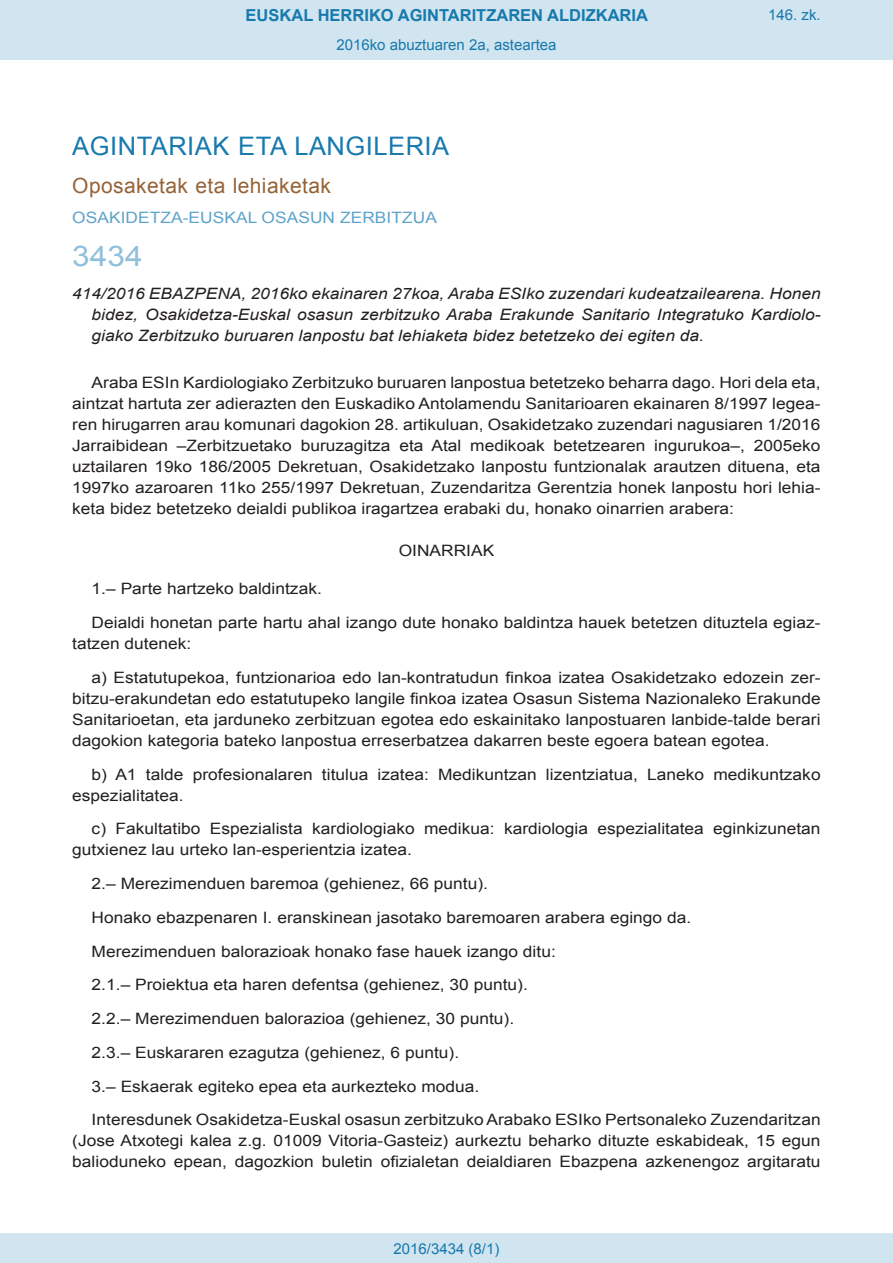
<style>
.page{position:relative;width:893px;height:1263px;background:#fff}
.page>*{position:absolute;margin:0;border:0;box-sizing:border-box;transform-origin:0 0}
.BOPVOrden{font:28.5px "Arial";color:#90c0db;scale:1.11 1}
.BOPVSeccion{font:25.5px "Arial";letter-spacing:.02em;color:#1879ad}
.BOPVSubseccion{font:21px "Arial";letter-spacing:.02em;color:#956338}
.t1{font:700 16.5px "Arial";color:#1879ad}
.BOPVDetalle{font:15.6px/21px "Arial";color:#231f20;text-align:justify;scale:1.11 1}
.BOPVTitulo{font:italic 15.6px/21px "Arial";color:#231f20;text-align:justify;scale:1.11 1}
.BOPVOrganismo{font:15.6px "Arial";letter-spacing:.005em;color:#5ea4ca;scale:1.11 1}
.BOPVClave{font:15.6px "Arial";color:#231f20;scale:1.11 1}
.Paginacion_Centro{font:15px "Arial";color:#1879ad}
</style>
<div class="page">
<div style="left:0;top:0;width:893px;height:60px;background:#d0e5f0"></div>
<div style="left:0;top:1233px;width:893px;height:30px;background:#d0e5f0"></div>
<p class="t1" style="left:246px;top:4px;width:404px">EUSKAL HERRIKO AGINTARITZAREN ALDIZKARIA</p>
<p class="Paginacion_Centro" style="left:336px;top:35px;width:222px">2016ko abuztuaren 2a, asteartea</p>
<p class="Paginacion_Centro" style="left:768px;top:5px;width:54px">146. zk.</p>
<p class="BOPVSeccion" style="left:72px;top:129px;width:378px">AGINTARIAK ETA LANGILERIA</p>
<p class="BOPVSubseccion" style="left:72px;top:171px;width:260px">Oposaketak eta lehiaketak</p>
<p class="BOPVOrganismo" style="left:72px;top:207px;width:330px">OSAKIDETZA-EUSKAL OSASUN ZERBITZUA</p>
<p class="BOPVOrden" style="left:72px;top:237px;width:65px">3434</p>
<p class="BOPVTitulo" style="left:92px;top:284px;width:658px;text-indent:-19px">414/2016 EBAZPENA, 2016ko ekainaren 27koa, Araba ESIko zuzendari kudeatzailearena. Honen bidez, Osakidetza-Euskal osasun zerbitzuko Araba Erakunde Sanitario Integratuko Kardiolo&shy;giako Zerbitzuko buruaren lanpostu bat lehiaketa bidez betetzeko dei egiten da.</p>
<p class="BOPVDetalle" style="left:72px;top:372px;width:676px;text-indent:19px">Araba ESIn Kardiologiako Zerbitzuko buruaren lanpostua betetzeko beharra dago. Hori dela eta, aintzat hartuta zer adierazten den Euskadiko Antolamendu Sanitarioaren ekainaren 8/1997 legea&shy;ren hirugarren arau komunari dagokion 28. artikuluan, Osakidetzako zuzendari nagusiaren 1/2016<br>Jarraibidean –Zerbitzuetako buruzagitza eta Atal medikoak betetzearen ingurukoa–, 2005eko uztailaren 19ko 186/2005 Dekretuan, Osakidetzako lanpostu funtzionalak arautzen dituena, eta 1997ko azaroaren 11ko 255/1997 Dekretuan, Zuzendaritza Gerentzia honek lanpostu hori lehia&shy;keta bidez betetzeko deialdi publikoa iragartzea erabaki du, honako oinarrien arabera:</p>
<p class="BOPVClave" style="left:399px;top:540px;width:88px">OINARRIAK</p>
<p class="BOPVDetalle" style="left:92px;top:578px;width:209px">1.– Parte hartzeko baldintzak.</p>
<p class="BOPVDetalle" style="left:72px;top:612px;width:676px;text-indent:19px">Deialdi honetan parte hartu ahal izango dute honako baldintza hauek betetzen dituztela egiaz&shy;tatzen dutenek:</p>
<p class="BOPVDetalle" style="left:72px;top:667px;width:676px;text-indent:19px">a) Estatutupekoa, funtzionarioa edo lan-kontratudun finkoa izatea Osakidetzako edozein zer&shy;bitzu-erakundetan edo estatutupeko langile finkoa izatea Osasun Sistema Nazionaleko Erakunde Sanitarioetan, eta jarduneko zerbitzuan egotea edo eskainitako lanpostuaren lanbide-talde berari dagokion kategoria bateko lanpostua erreserbatzea dakarren beste egoera batean egotea.</p>
<p class="BOPVDetalle" style="left:72px;top:764px;width:676px;text-indent:19px">b) A1 talde profesionalaren titulua izatea: Medikuntzan lizentziatua, Laneko medikuntzako espezialitatea.</p>
<p class="BOPVDetalle" style="left:72px;top:818px;width:676px;text-indent:19px">c) Fakultatibo Espezialista kardiologiako medikua: kardiologia espezialitatea eginkizunetan gutxienez lau urteko lan-esperientzia izatea.</p>
<p class="BOPVDetalle" style="left:92px;top:873px;width:359px">2.– Merezimenduen baremoa (gehienez, 66 puntu).</p>
<p class="BOPVDetalle" style="left:92px;top:907px;width:542px">Honako ebazpenaren I. eranskinean jasotako baremoaren arabera egingo da.</p>
<p class="BOPVDetalle" style="left:92px;top:941px;width:420px">Merezimenduen balorazioak honako fase hauek izango ditu:</p>
<p class="BOPVDetalle" style="left:92px;top:974px;width:395px">2.1.– Proiektua eta haren defentsa (gehienez, 30 puntu).</p>
<p class="BOPVDetalle" style="left:92px;top:1008px;width:382px">2.2.– Merezimenduen balorazioa (gehienez, 30 puntu).</p>
<p class="BOPVDetalle" style="left:92px;top:1042px;width:333px">2.3.– Euskararen ezagutza (gehienez, 6 puntu).</p>
<p class="BOPVDetalle" style="left:92px;top:1076px;width:351px">3.– Eskaerak egiteko epea eta aurkezteko modua.</p>
<p class="BOPVDetalle" style="left:72px;top:1109px;width:676px;text-indent:19px">Interesdunek Osakidetza-Euskal osasun zerbitzuko Arabako ESIko Pertsonaleko Zuzendaritzan (Jose Atxotegi kalea z.g. 01009 Vitoria-Gasteiz) aurkeztu beharko dituzte eskabideak, 15 egun balioduneko epean, dagozkion buletin ofizialetan deialdiaren Ebazpena azkenengoz argitaratu</p>
<p class="Paginacion_Centro" style="left:393px;top:1238px;width:107px">2016/3434 (8/1)</p>
</div>
